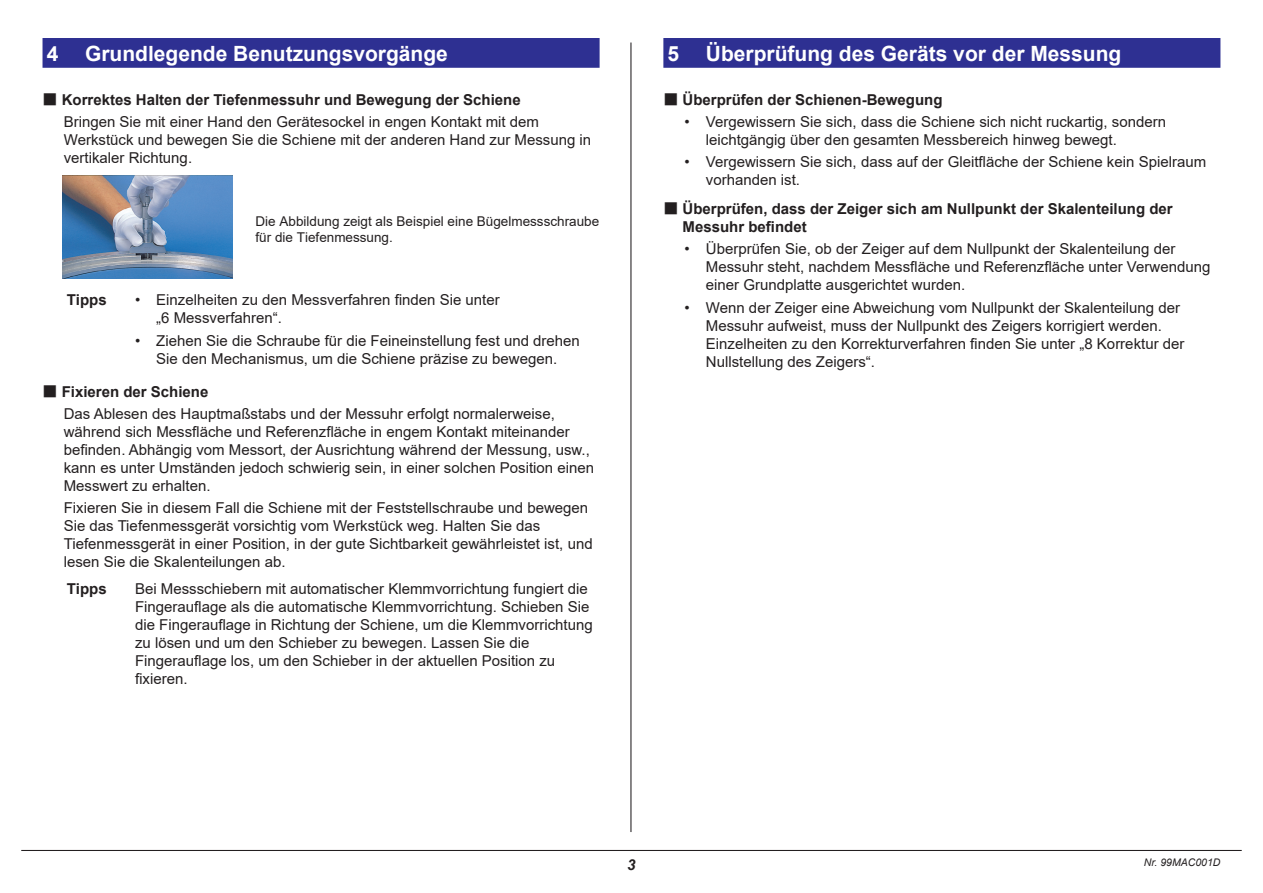
<style>
.page{position:relative;width:1263px;height:893px;background:#fff}
.page>*{position:absolute;margin:0;border:0;box-sizing:border-box;transform-origin:0 0}
.t1{font:700 21px "Arial";color:#fff}
.t2{font:15px/18px "Arial";color:#231f20}
.t3{font:700 15px/18px "Arial";color:#231f20}
.t4{font:italic 700 15px "Arial";color:#231f20}
.t5{font:13.5px/16.5px "Arial";color:#231f20}
.t6{font:italic 10.5px "Arial";color:#231f20}
.s1{font-family:"Koz Go Pro"}
.s2{font-weight:700}
.s3{font-family:"Koz Go Pro";font-weight:400}
</style>
<div class="page">
<hr style="left:21px;top:850px;width:1221px;height:1px;background:#231f20">
<div style="left:43px;top:38px;width:557px;height:30px;background:#2e3092"></div>
<div style="left:663px;top:38px;width:557px;height:30px;background:#2e3092"></div>
<hr style="left:630px;top:43px;width:1px;height:789px;background:#231f20">
<img style="left:63px;top:176px;width:170px;height:103px">
<h1 class="t1" style="left:47px;top:39px;width:13px">4</h1>
<h1 class="t1" style="left:85px;top:38px;width:364px">Grundlegende Benutzungsvorgänge</h1>
<p class="t2" style="left:64px;top:88px;width:477px;line-height:22.2px;text-indent:-21px"><span class="s1">■</span> <span class="s2">Korrektes Halten der Tiefenmessuhr und Bewegung der Schiene<br></span>Bringen Sie mit einer Hand den Gerätesockel in engen Kontakt mit dem</p>
<p class="t2" style="left:64px;top:131px;width:529px">Werkstück und bewegen Sie die Schiene mit der anderen Hand zur Messung in vertikaler Richtung.</p>
<p class="t5" style="left:256px;top:213px;width:345px">Die Abbildung zeigt als Beispiel eine Bügelmessschraube für die Tiefenmessung.</p>
<p class="t3" style="left:67px;top:291px;width:41px">Tipps</p>
<p class="t2" style="left:156px;top:291px;width:345px;text-indent:-21px">• Einzelheiten zu den Messverfahren finden Sie unter „6 Messverfahren“.</p>
<p class="t2" style="left:135px;top:331px;width:446px;text-align:center">• Ziehen Sie die Schraube für die Feineinstellung fest und drehen<br>Sie den Mechanismus, um die Schiene präzise zu bewegen.</p>
<p class="t2" style="left:64px;top:380px;width:493px;line-height:22.2px;text-indent:-21px"><span class="s1">■</span> <span class="s2">Fixieren der Schiene<br></span>Das Ablesen des Hauptmaßstabs und der Messuhr erfolgt normalerweise,</p>
<p class="t2" style="left:64px;top:422px;width:532px">während sich Messfläche und Referenzfläche in engem Kontakt miteinander befinden. Abhängig vom Messort, der Ausrichtung während der Messung, usw., kann es unter Umständen jedoch schwierig sein, in einer solchen Position einen Messwert zu erhalten.</p>
<p class="t2" style="left:64px;top:499px;width:530px">Fixieren Sie in diesem Fall die Schiene mit der Feststellschraube und bewegen Sie das Tiefenmessgerät vorsichtig vom Werkstück weg. Halten Sie das Tiefenmessgerät in einer Position, in der gute Sichtbarkeit gewährleistet ist, und lesen Sie die Skalenteilungen ab.</p>
<p class="t3" style="left:67px;top:580px;width:41px">Tipps</p>
<p class="t2" style="left:135px;top:579px;width:459px">Bei Messschiebern mit automatischer Klemmvorrichtung fungiert die Fingerauflage als die automatische Klemmvorrichtung. Schieben Sie die Fingerauflage in Richtung der Schiene, um die Klemmvorrichtung zu lösen und um den Schieber zu bewegen. Lassen Sie die Fingerauflage los, um den Schieber in der aktuellen Position zu fixieren.</p>
<h1 class="t1" style="left:668px;top:39px;width:13px">5</h1>
<h1 class="t1" style="left:706px;top:38px;width:417px">Überprüfung des Geräts vor der Messung</h1>
<p class="t3" style="left:663px;top:91px;width:281px"><span class="s3">■</span> Überprüfen der Schienen-Bewegung</p>
<p class="t2" style="left:706px;top:113px;width:462px;text-indent:-21px">• Vergewissern Sie sich, dass die Schiene sich nicht ruckartig, sondern leichtgängig über den gesamten Messbereich hinweg bewegt.</p>
<p class="t2" style="left:706px;top:153px;width:502px;text-indent:-21px">• Vergewissern Sie sich, dass auf der Gleitfläche der Schiene kein Spielraum vorhanden ist.</p>
<p class="t3" style="left:682px;top:200px;width:492px;text-indent:-19px"><span class="s3">■</span> Überprüfen, dass der Zeiger sich am Nullpunkt der Skalenteilung der<br>Messuhr befindet</p>
<p class="t2" style="left:706px;top:240px;width:506px;text-indent:-21px">• Überprüfen Sie, ob der Zeiger auf dem Nullpunkt der Skalenteilung der<br>Messuhr steht, nachdem Messfläche und Referenzfläche unter Verwendung einer Grundplatte ausgerichtet wurden.</p>
<p class="t2" style="left:706px;top:298px;width:480px;text-indent:-21px">• Wenn der Zeiger eine Abweichung vom Nullpunkt der Skalenteilung der Messuhr aufweist, muss der Nullpunkt des Zeigers korrigiert werden.<br>Einzelheiten zu den Korrekturverfahren finden Sie unter „8 Korrektur der Nullstellung des Zeigers“.</p>
<p class="t4" style="left:627px;top:854px;width:10px">3</p>
<p class="t6" style="left:1144px;top:855px;width:78px">Nr. 99MAC001D</p>
</div>
